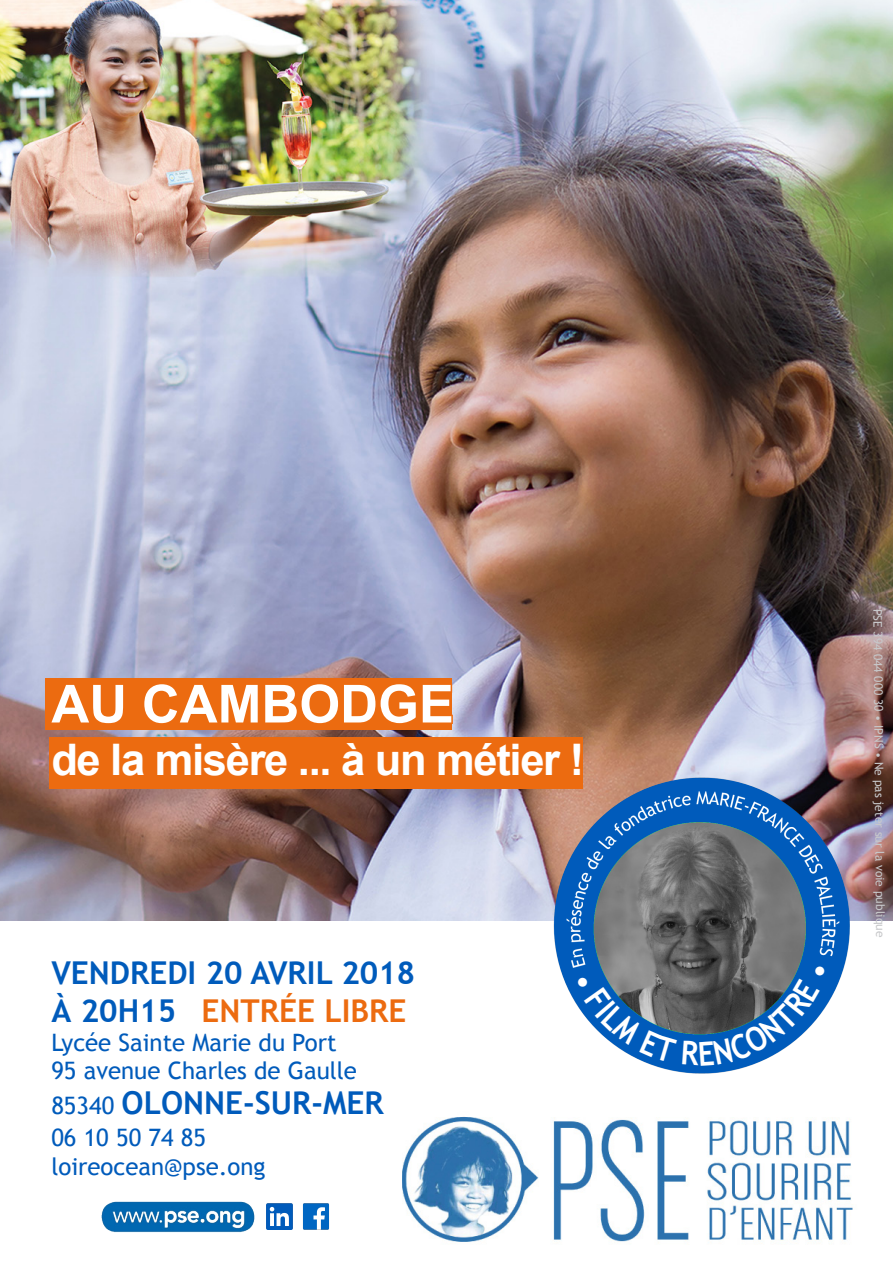
<style>
.page{position:relative;width:893px;height:1263px;background:#fff}
.page>*{position:absolute;margin:0;border:0;box-sizing:border-box;transform-origin:0 0}
.t1{font:700 52.5px "Arial";color:#fff}
.t2{font:700 43.5px "Arial";letter-spacing:-.03em;color:#fff}
.t3{font:700 31.5px "Trebuchet MS";color:#005bbb}
.t4{font:700 31.5px "Trebuchet MS";color:#ec6b10}
.t5{font:24px/28.8px "Trebuchet MS";color:#005bbb}
.t6{font:12px "Trebuchet MS";letter-spacing:-.01em;color:#c7c8ca}
.s1{color:#005bbb}
.s2{font-weight:400;font-size:24px}
</style>
<div class="page">
<img style="left:403px;top:1117px;width:450px;height:126px">
<img style="left:0;top:0;width:893px;height:921px">
<img style="left:303px;top:1203px;width:26px;height:27px">
<img style="left:267px;top:1204px;width:25px;height:25px">
<img style="left:101px;top:1201px;width:154px;height:32px">
<div style="left:49px;top:738px;width:534px;height:51px;background:#ec6b10"></div>
<div style="left:45px;top:679px;width:407px;height:51px;background:#ec6b10"></div>
<svg style="left:141px;top:669px;width:313px;height:57px"></svg>
<img style="left:545px;top:768px;width:310px;height:310px;border-radius:155px">
<svg style="left:577px;top:965px;width:249px;height:101px;background:#4c76a1"></svg>
<h1 class="t1" style="left:51px;top:669px;width:404px">AU CAMBODGE</h1>
<h2 class="t2" style="left:51px;top:731px;width:534px">de la misère ... à un métier !</h2>
<h3 class="t3" style="left:51px;top:953px;width:365px">VENDREDI 20 AVRIL 2018</h3>
<h3 class="t4" style="left:51px;top:991px;width:357px"><span class="s1">À 20H15</span> ENTRÉE LIBRE</h3>
<p class="t5" style="left:51px;top:1028px;width:307px">Lycée Sainte Marie du Port<br>95 avenue Charles de Gaulle</p>
<h3 class="t3" style="left:51px;top:1083px;width:334px"><span class="s2">85340</span> OLONNE-SUR-MER</h3>
<p class="t5" style="left:51px;top:1123px;width:216px">06 10 50 74 85 loireocean@pse.ong</p>
<p class="t6" style="left:886px;top:609px;width:330px;rotate:90deg">PSE 394 044 000 30 • IPNS • Ne pas jeter sur la voie publique</p>
</div>
